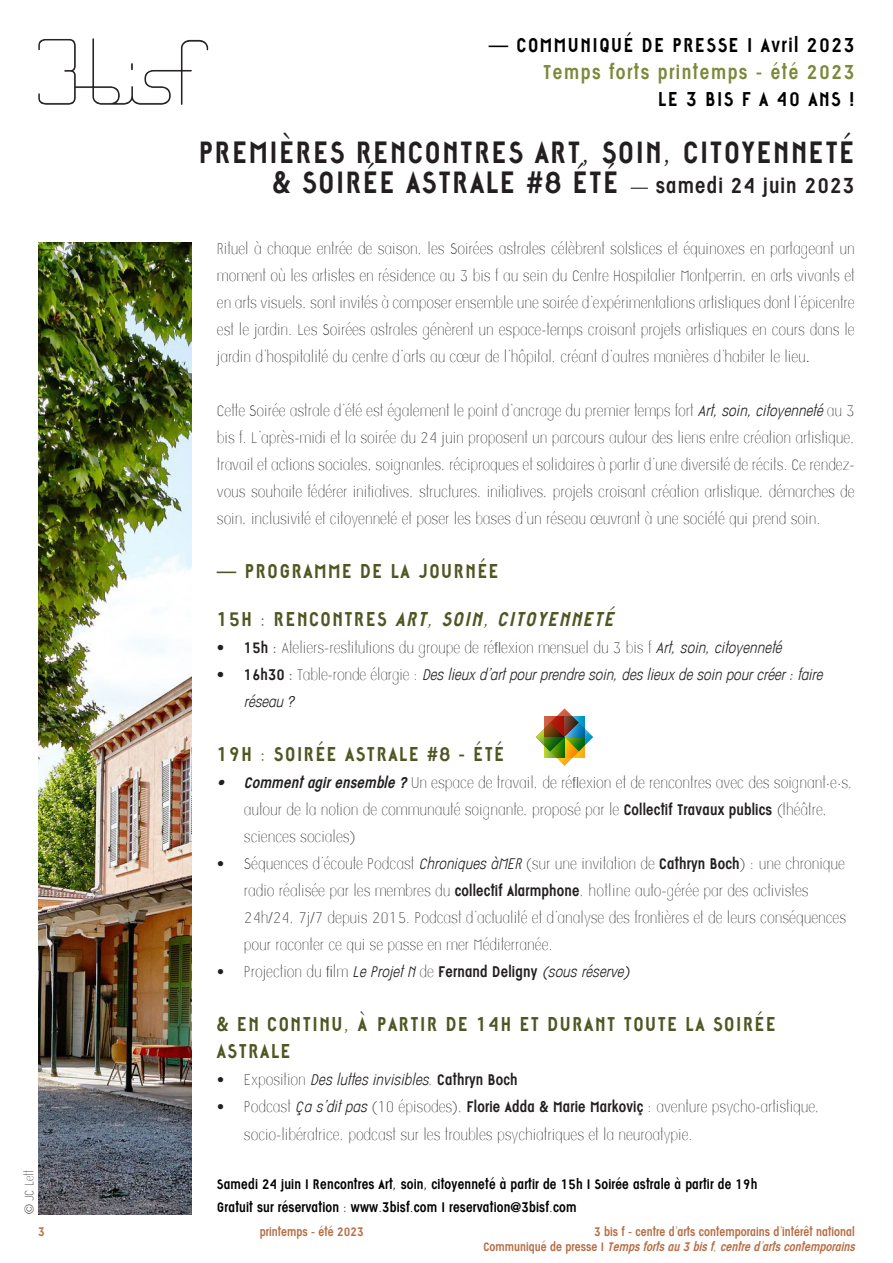
<style>
.page{position:relative;width:893px;height:1263px;background:#fff}
.page>*{position:absolute;margin:0;border:0;box-sizing:border-box;transform-origin:0 0}
.t1{font:700 30px "laparfaitecond";letter-spacing:.05em;color:#231f20}
.t2{font:700 19.5px/27px "laparfaitecond";letter-spacing:.075em;color:#505622}
.t3{font:700 19.5px/27px "laparfaitecond";letter-spacing:.075em;color:#7b8939;text-align:right}
.t4{font:italic 700 19.5px "laparfaitecond";letter-spacing:.075em;color:#505622}
.t5{font:700 19.5px "laparfaitecond";letter-spacing:.075em;color:#000}
.t6{font:15px/27px "laparfaitecond";letter-spacing:.01em;color:#231f20}
.t7{font:italic 15px/27px "laparfaitecond";color:#231f20}
.t8{font:700 13.5px "laparfaitecond";letter-spacing:.01em;color:#000}
.t9{font:700 12px/14.4px "laparfaitecond";color:#b76e44;text-align:right}
.t10{font:12px "laparfaitecond";color:#231f20}
.s1{color:#7c8939}
.s2{color:#000}
.s3{font-family:"Minion Pro";font-weight:400;font-size:21px}
.s4{font-size:21px}
.s5{font-weight:700}
.s6{font-style:italic}
.s7{font-style:normal}
.s8{font-weight:700;font-style:normal}
.s9{font-weight:700;font-style:italic}
</style>
<div class="page">
<img style="left:38px;top:38px;width:171px;height:67px">
<svg style="left:536px;top:708px;width:57px;height:58px"></svg>
<img style="left:38px;top:243px;width:154px;height:971px">
<p class="t10" style="left:21px;top:1214px;width:45px;rotate:-90deg">© JC Lett</p>
<p class="t5" style="left:489px;top:32px;width:367px">— COMMUNIQUÉ DE PRESSE I Avril 2023</p>
<p class="t3" style="left:543px;top:58px;width:313px">Temps forts printemps - été 202<span class="s1">3<br></span><span class="s2">LE 3 BIS F A 40 ANS !</span></p>
<p class="t1" style="left:199px;top:132px;width:657px">PREMIÈRES RENCONTRES ART, SOIN, CITOYENNETÉ</p>
<p class="t1" style="left:272px;top:162px;width:584px">&amp; SOIRÉE ASTRALE #8 ÉTÉ <span class="s3">—</span> <span class="s4">samedi 24 juin 2023</span></p>
<p class="t6" style="left:217px;top:235px;width:639px;text-align:justify">Rituel à chaque entrée de saison, les Soirées astrales célèbrent solstices et équinoxes en partageant un moment où les artistes en résidence au 3 bis f au sein du Centre Hospitalier Montperrin, en arts vivants et en arts visuels, sont invités à composer ensemble une soirée d’expérimentations artistiques dont l’épicentre est le jardin. Les Soirées astrales génèrent un espace-temps croisant projets artistiques en cours dans le jardin d’hospitalité du centre d’arts au cœur de l’hôpital, créant d’autres manières d’habiter le lieu<span class="s5">.</span></p>
<p class="t6" style="left:217px;top:397px;width:639px;text-align:justify">Cette Soirée astrale d’été est également le point d’ancrage du premier temps fort <span class="s6">Art, soin, citoyenneté</span> au 3 bis f. L’après-midi et la soirée du 24 juin proposent un parcours autour des liens entre création artistique, travail et actions sociales, soignantes, réciproques et solidaires à partir d’une diversité de récits. Ce rendez&shy;vous souhaite fédérer initiatives, structures, initiatives, projets croisant création artistique, démarches de soin, inclusivité et citoyenneté et poser les bases d’un réseau œuvrant à une société qui prend soin.</p>
<p class="t2" style="left:217px;top:557px;width:283px">— PROGRAMME DE LA JOURNÉE</p>
<p class="t4" style="left:217px;top:606px;width:398px"><span class="s7">15H : RENCONTRES</span> ART, SOIN, CITOYENNETÉ</p>
<p class="t6" style="left:217px;top:634px;width:566px"><span class="s5">• 15h :</span> Ateliers-restitutions du groupe de réflexion mensuel du 3 bis f <span class="s6">Art, soin, citoyenneté</span></p>
<p class="t7" style="left:244px;top:661px;width:580px;text-indent:-27px"><span class="s8">• 16h30 :</span> <span class="s7">Table-ronde élargie :</span> Des lieux d’art pour prendre soin, des lieux de soin pour créer : faire réseau ?</p>
<p class="t2" style="left:217px;top:740px;width:289px">19H : SOIRÉE ASTRALE #8 - ÉTÉ</p>
<p class="t6" style="left:244px;top:769px;width:610px;text-indent:-27px"><span class="s9">• Comment agir ensemble ?</span> Un espace de travail, de réflexion et de rencontres avec des soignant·e·s, autour de la notion de communauté soignante, proposé par le <span class="s5">Collectif Travaux publics</span> (théâtre, sciences sociales)</p>
<p class="t6" style="left:244px;top:850px;width:604px;text-indent:-27px">• Séquences d’écoute Podcast <span class="s6">Chroniques àMER</span> (sur une invitation de <span class="s5">Cathryn Boch</span>) : une chronique radio réalisée par les membres du <span class="s5">collectif Alarmphone</span>, hotline auto-gérée par des activistes 24h/24, 7j/7 depuis 2015. Podcast d’actualité et d’analyse des frontières et de leurs conséquences pour raconter ce qui se passe en mer Méditerranée.</p>
<p class="t7" style="left:217px;top:958px;width:414px"><span class="s7">• Projection du film</span> Le Projet N <span class="s7">de</span> <span class="s8">Fernand Deligny</span> (sous réserve)</p>
<p class="t2" style="left:217px;top:1010px;width:560px">&amp; EN CONTINU, À PARTIR DE 14H ET DURANT TOUTE LA SOIRÉE<br>ASTRALE</p>
<p class="t7" style="left:217px;top:1066px;width:302px"><span class="s7">• Exposition</span> Des luttes invisibles<span class="s7">,</span> <span class="s8">Cathryn Boch</span></p>
<p class="t6" style="left:244px;top:1093px;width:577px;text-indent:-27px">• Podcast <span class="s6">Ça s’dit pas</span> (10 épisodes), <span class="s5">Florie Adda &amp; Marie Markoviç</span> : aventure psycho-artistique, socio-libératrice, podcast sur les troubles psychiatriques et la neuroatypie.</p>
<p class="t8" style="left:217px;top:1175px;width:542px">Samedi 24 juin I Rencontres Art, soin, citoyenneté à partir de 15h I Soirée astrale à partir de 19h</p>
<p class="t8" style="left:217px;top:1198px;width:361px">Gratuit sur réservation : www.3bisf.com I reservation@3bisf.com</p>
<p class="t9" style="left:38px;top:1224px;width:8px">3</p>
<p class="t9" style="left:260px;top:1224px;width:106px">printemps - été 2023</p>
<p class="t9" style="left:483px;top:1224px;width:373px">3 bis f - centre d’arts contemporains d’intérêt national<br>Communiqué de presse I <span class="s6">Temps forts au 3 bis f, centre d’arts contemporains</span></p>
</div>
